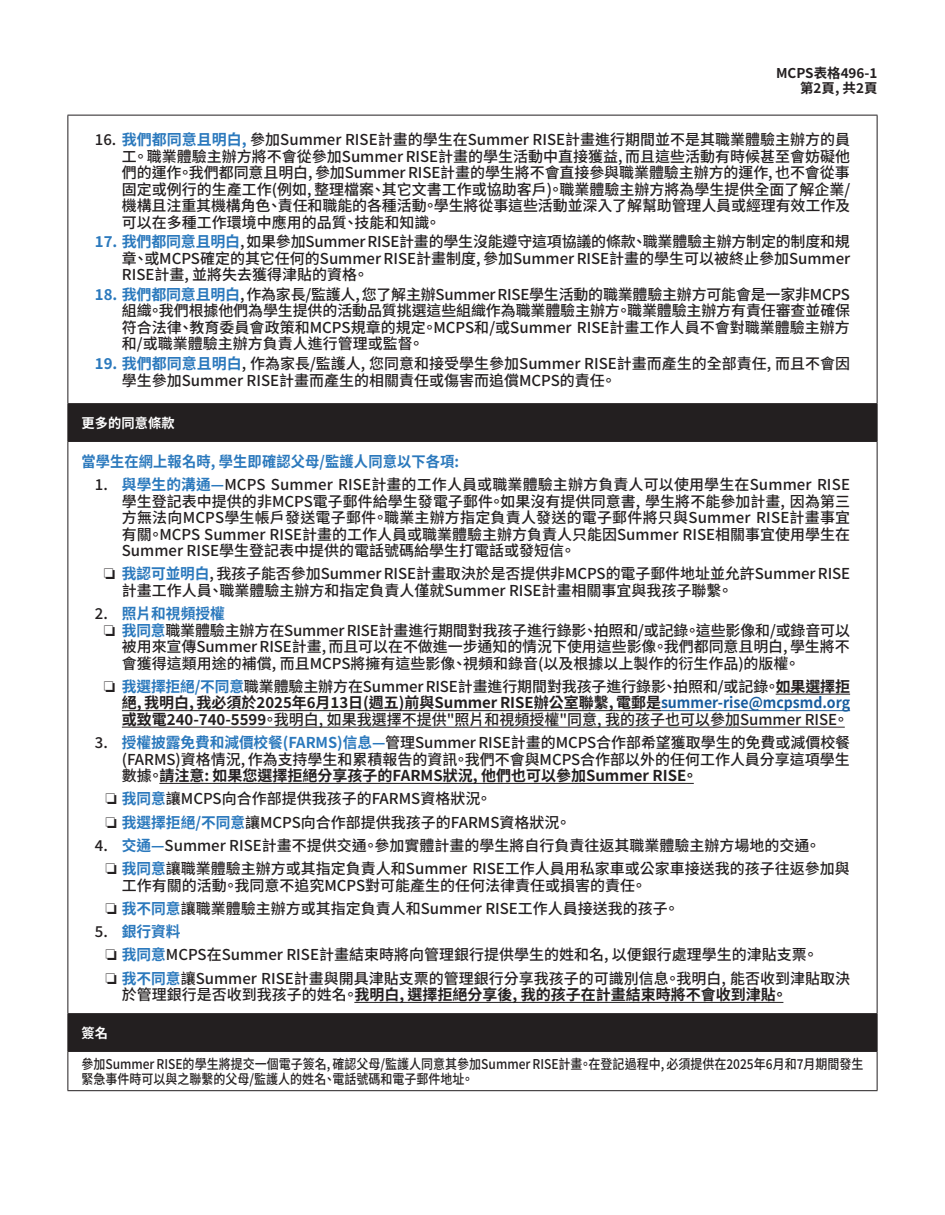
<style>
.page{position:relative;width:945px;height:1215px;background:#fff}
.page>*{position:absolute;margin:0;border:0;box-sizing:border-box;transform-origin:0 0}
.t1{font:500 15px/16.5px "Source Han Sans TW";color:#231f20;text-align:justify}
.t2{font:700 15px "Source Han Sans TW";color:#231f20}
.t3{font:700 15px "Source Han Sans TW";letter-spacing:.01em;color:#2b79bd;scale:.95 1}
.t4{font:700 15px "Source Han Sans TW";letter-spacing:.01em;color:#2b79bd}
.t5{font:500 13.5px/15px "Source Han Sans TW";color:#231f20;scale:.89 1}
.t6{font:700 13.5px/15px "Source Han Sans TW";color:#231f20;text-align:right}
.t7{font:700 13.5px "Source Han Sans TW";letter-spacing:.01em;color:#fff}
.s1{font-weight:700;color:#2b79bd}
.s2{font-weight:500;color:#231f20}
.s3{font-weight:700}
.s4{font-weight:700;color:#175d9e}
.s5{font-weight:500}
</style>
<div class="page">
<svg style="left:69px;top:404px;width:808px;height:647px"></svg>
<hr style="left:68px;top:403px;width:810px;height:1px;background:#231f20">
<hr style="left:68px;top:404px;width:1px;height:37px;background:#231f20">
<hr style="left:877px;top:404px;width:1px;height:37px;background:#231f20">
<hr style="left:68px;top:441px;width:810px;height:1px;background:#231f20">
<hr style="left:68px;top:442px;width:1px;height:571px;background:#231f20">
<hr style="left:877px;top:442px;width:1px;height:571px;background:#231f20">
<hr style="left:68px;top:1013px;width:810px;height:1px;background:#231f20">
<hr style="left:68px;top:1014px;width:1px;height:37px;background:#231f20">
<hr style="left:877px;top:1014px;width:1px;height:37px;background:#231f20">
<hr style="left:68px;top:1051px;width:810px;height:1px;background:#231f20">
<hr style="left:68px;top:1052px;width:1px;height:38px;background:#231f20">
<hr style="left:877px;top:1052px;width:1px;height:38px;background:#231f20">
<hr style="left:68px;top:1090px;width:810px;height:1px;background:#231f20">
<hr style="left:68px;top:115px;width:810px;height:1px;background:#231f20">
<hr style="left:68px;top:115px;width:1px;height:288px;background:#231f20">
<hr style="left:877px;top:115px;width:1px;height:288px;background:#231f20">
<hr style="left:776px;top:694px;width:74px;height:1px;background:#231f20">
<hr style="left:122px;top:710px;width:539px;height:1px;background:#231f20">
<hr style="left:661px;top:710px;width:189px;height:1px;background:#175d9e">
<hr style="left:122px;top:727px;width:723px;height:1px;background:#231f20">
<hr style="left:159px;top:783px;width:535px;height:1px;background:#231f20">
<hr style="left:354px;top:1002px;width:429px;height:1px;background:#231f20">
<p class="t6" style="left:776px;top:66px;width:103px">MCPS表格496-1第2頁, 共2頁</p>
<p class="t1" style="left:122px;top:132px;width:730px;text-indent:-27px">16. <span class="s1">我們都同意且明白,</span> 參加Summer RISE計畫的學生在Summer RISE計畫進行期間並不是其職業體驗主辦方的員工。 職業體驗主辦方將不會從參加Summer RISE計畫的學生活動中直接獲益, 而且這些活動有時候甚至會妨礙他們的運作。我們都同意且明白, 參加Summer RISE計畫的學生將不會直接參與職業體驗主辦方的運作, 也不會從事固定或例行的生產工作(例如, 整理檔案、其它文書工作或協助客戶)。職業體驗主辦方將為學生提供全面了解企業/機構且注重其機構角色、責任和職能的各種活動。學生將從事這些活動並深入了解幫助管理人員或經理有效工作及可以在多種工作環境中應用的品質、技能和知識。</p>
<p class="t1" style="left:122px;top:234px;width:730px;text-indent:-27px"><span class="s1">17. 我們都同意且明白</span>, 如果參加Summer RISE計畫的學生沒能遵守這項協議的條款、職業體驗主辦方制定的制度和規章、或MCPS確定的其它任何的Summer RISE計畫制度, 參加Summer RISE計畫的學生可以被終止參加Summer RISE計畫, 並將失去獲得津貼的資格。</p>
<p class="t1" style="left:122px;top:287px;width:730px;text-indent:-27px"><span class="s1">18. 我們都同意且明白</span>, 作為家長/監護人, 您了解主辦Summer RISE學生活動的職業體驗主辦方可能會是一家非MCPS組織。我們根據他們為學生提供的活動品質挑選這些組織作為職業體驗主辦方。職業體驗主辦方有責任審查並確保符合法律、教育委員會政策和MCPS規章的規定。MCPS和/或Summer RISE計畫工作人員不會對職業體驗主辦方和/或職業體驗主辦方負責人進行管理或監督。</p>
<p class="t1" style="left:122px;top:356px;width:730px;text-indent:-27px"><span class="s1">19. 我們都同意且明白</span>, 作為家長/監護人, 您同意和接受學生參加Summer RISE計畫而產生的全部責任, 而且不會因學生參加Summer RISE計畫而產生的相關責任或傷害而追償MCPS的責任。</p>
<p class="t7" style="left:81px;top:415px;width:95px">更多的同意條款</p>
<p class="t3" style="left:81px;top:453px;width:399px">當學生在網上報名時, 學生即確認父母/監護人同意以下各項:</p>
<p class="t1" style="left:122px;top:477px;width:730px;text-indent:-27px">1. <span class="s1">與學生的溝通—</span>MCPS Summer RISE計畫的工作人員或職業體驗主辦方負責人可以使用學生在Summer RISE學生登記表中提供的非MCPS電子郵件給學生發電子郵件。如果沒有提供同意書, 學生將不能參加計畫, 因為第三方無法向MCPS學生帳戶發送電子郵件。職業主辦方指定負責人發送的電子郵件將只與Summer RISE計畫事宜有關。MCPS Summer RISE計畫的工作人員或職業體驗主辦方負責人只能因Summer RISE相關事宜使用學生在Summer RISE學生登記表中提供的電話號碼給學生打電話或發短信。</p>
<p class="t1" style="left:122px;top:566px;width:730px;text-indent:-18px">❏ <span class="s1">我認可並明白</span>, 我孩子能否參加Summer RISE計畫取決於是否提供非MCPS的電子郵件地址並允許Summer RISE計畫工作人員、職業體驗主辦方和指定負責人僅就Summer RISE計畫相關事宜與我孩子聯繫。</p>
<p class="t4" style="left:95px;top:605px;width:131px"><span class="s2">2.</span> 照片和視頻授權</p>
<p class="t1" style="left:104px;top:622px;width:748px">❏ <span class="s1">我同意</span>職業體驗主辦方在Summer RISE計畫進行期間對我孩子進行錄影、拍照和/或記錄。這些影像和/或錄音可以</p>
<p class="t1" style="left:122px;top:639px;width:729px">被用來宣傳Summer RISE計畫, 而且可以在不做進一步通知的情況下使用這些影像。我們都同意且明白, 學生將不</p>
<p class="t1" style="left:122px;top:655px;width:680px">會獲得這類用途的補償, 而且MCPS將擁有這些影像、視頻和錄音(以及根據以上製作的衍生作品)的版權。</p>
<p class="t1" style="left:122px;top:678px;width:730px;text-indent:-18px">❏ <span class="s1">我選擇拒絕/不同意</span>職業體驗主辦方在Summer RISE計畫進行期間對我孩子進行錄影、拍照和/或記錄。<span class="s3">如果選擇拒絕, 我明白, 我必須於2025年6月13日(週五)前與Summer RISE辦公室聯繫, 電郵是</span><span class="s4">summer-rise@mcpsmd.org</span><span class="s3">或致電240-740-5599</span>。我明白, 如果我選擇不提供"照片和視頻授權"同意, 我的孩子也可以參加Summer RISE。</p>
<p class="t1" style="left:122px;top:735px;width:730px;text-indent:-27px">3. <span class="s1">授權披露免費和減價校餐(FARMS)信息—</span>管理Summer RISE計畫的MCPS合作部希望獲取學生的免費或減價校餐(FARMS)資格情況, 作為支持學生和累積報告的資訊。我們不會與MCPS合作部以外的任何工作人員分享這項學生數據。<span class="s3">請注意: 如果您選擇拒絕分享孩子的FARMS狀況, 他們也可以參加Summer RISE。</span></p>
<p class="t1" style="left:105px;top:788px;width:467px;line-height:23.2px">❏ <span class="s1">我同意</span>讓MCPS向合作部提供我孩子的FARMS資格狀況。<br>❏ <span class="s1">我選擇拒絕/不同意</span>讓MCPS向合作部提供我孩子的FARMS資格狀況。</p>
<p class="t1" style="left:105px;top:834px;width:746px;line-height:23.2px;text-indent:-10px">4. <span class="s1">交通—</span>Summer RISE計畫不提供交通。參加實體計畫的學生將自行負責往返其職業體驗主辦方場地的交通。<br>❏ <span class="s1">我同意</span>讓職業體驗主辦方或其指定負責人和Summer RISE工作人員用私家車或公家車接送我的孩子往返參加與</p>
<p class="t1" style="left:105px;top:874px;width:575px;line-height:23.2px;text-indent:16px">工作有關的活動。我同意不追究MCPS對可能產生的任何法律責任或損害的責任。<br>❏ <span class="s1">我不同意</span>讓職業體驗主辦方或其指定負責人和Summer RISE工作人員接送我的孩子。</p>
<p class="t1" style="left:105px;top:920px;width:746px;line-height:23.2px;text-align:left;text-indent:-10px">5. <span class="s1">銀行資料<br></span>❏ <span class="s1">我同意</span>MCPS在Summer RISE計畫結束時將向管理銀行提供學生的姓和名, 以便銀行處理學生的津貼支票。<br>❏ <span class="s1">我不同意</span>讓Summer RISE計畫與開具津貼支票的管理銀行分享我孩子的可識別信息。我明白, 能否收到津貼取決</p>
<p class="t2" style="left:122px;top:986px;width:667px"><span class="s5">於管理銀行是否收到我孩子的姓名。</span>我明白, 選擇拒絕分享後, 我的孩子在計畫結束時將不會收到津貼。</p>
<p class="t7" style="left:81px;top:1025px;width:28px">簽名</p>
<p class="t5" style="left:81px;top:1057px;width:880px">參加Summer RISE的學生將提交一個電子簽名, 確認父母/監護人同意其參加Summer RISE計畫。在登記過程中, 必須提供在2025年6月和7月期間發生緊急事件時可以與之聯繫的父母/監護人的姓名、電話號碼和電子郵件地址。</p>
</div>
